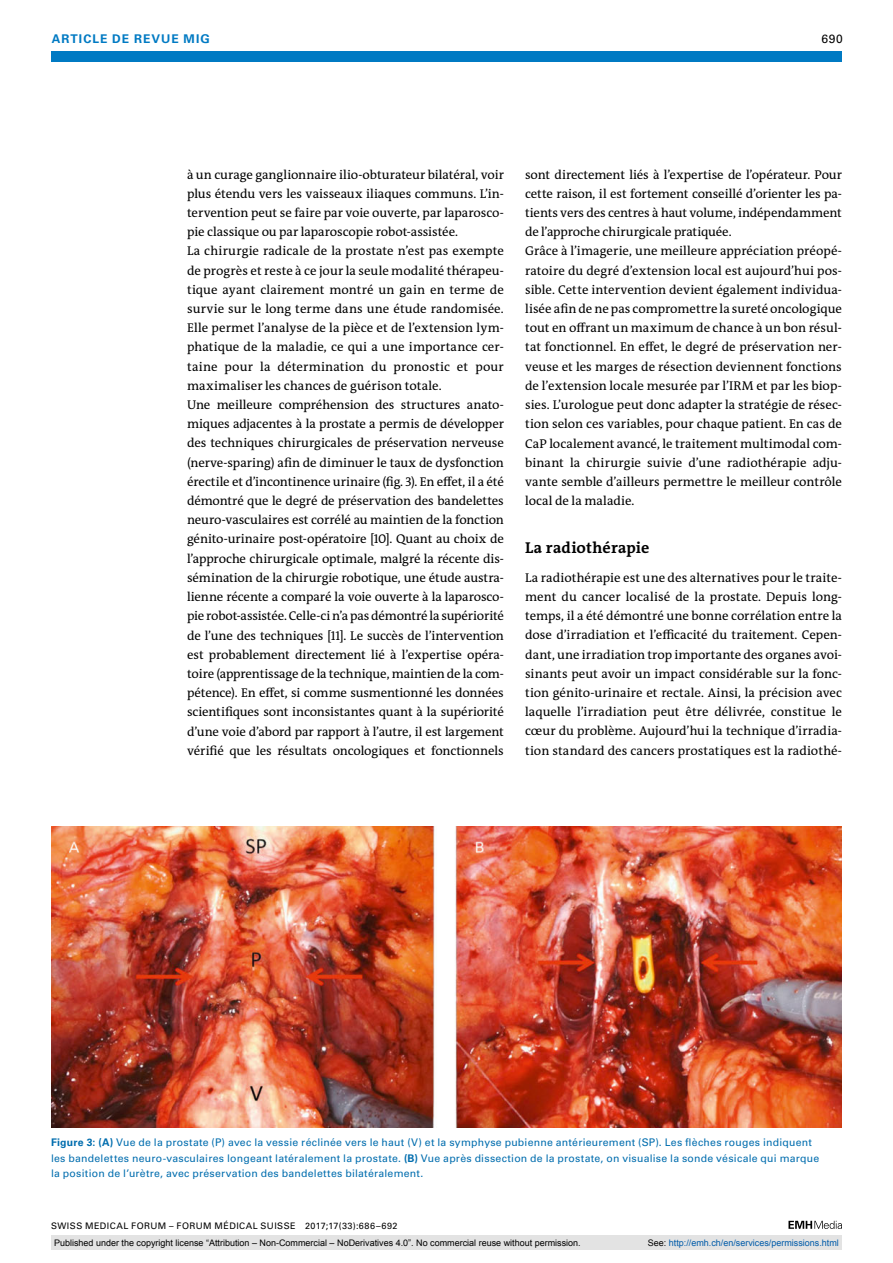
<style>
.page{position:relative;width:893px;height:1263px;background:#fff}
.page>*{position:absolute;margin:0;border:0;box-sizing:border-box;transform-origin:0 0}
.t1{font:700 15.75px "The Antiqua B W7";letter-spacing:.01em;color:#000}
.t2{font:12.75px/19.2px "The Antiqua B W5 Plain";letter-spacing:-.005em;color:#000}
.t3{font:700 12px "Univers LT Std";color:#007ac3}
.t4{font:12px "Univers LT Std";color:#000}
.t5{font:10.5px/15.8px "Univers LT Std";letter-spacing:.025em;color:#006dae}
.t6{font:9px "Arial";color:#000}
.t7{font:9px "Univers LT Std";letter-spacing:.05em;color:#000}
.t8{font:9px "Arial";color:#005ba9}
.s1{font-weight:700}
.s2{color:#000}
</style>
<div class="page">
<div style="left:51px;top:51px;width:791px;height:11px;background:#007ac3"></div>
<svg style="left:788px;top:1221px;width:54px;height:8px"></svg>
<img style="left:51px;top:826px;width:791px;height:301px">
<div style="left:51px;top:1235px;width:791px;height:15px;background:#e3e3e3"></div>
<p class="t3" style="left:52px;top:31px;width:19px">ARTICLE</p>
<p class="t3" style="left:112px;top:31px;width:32px">DE REVUE</p>
<p class="t3" style="left:184px;top:31px;width:28px">MIG</p>
<p class="t4" style="left:821px;top:31px;width:23px">690</p>
<p class="t2" style="left:187px;top:165px;width:318px">à un curage ganglionnaire ilio-obturateur bilatéral, voir plus étendu vers les vaisseaux iliaques communs. L’in&shy;tervention peut se faire par voie ouverte, par laparosco&shy;pie classique ou par laparoscopie robot-assistée.<br>La chirurgie radicale de la prostate n’est pas exempte de progrès et reste à ce jour la seule modalité thérapeu&shy;tique ayant clairement montré un gain en terme de survie sur le long terme dans une étude randomisée.<br>Elle permet l’analyse de la pièce et de l’extension lym&shy;phatique de la maladie, ce qui a une importance cer&shy;taine pour la détermination du pronostic et pour maximaliser les chances de guérison totale.<br>Une meilleure compréhension des structures anato&shy;miques adjacentes à la prostate a permis de développer des techniques chirurgicales de préservation nerveuse (nerve-sparing) afin de diminuer le taux de dysfonction érectile et d’incontinence urinaire (fig. 3). En effet, il a été démontré que le degré de préservation des bandelettes neuro-vasculaires est corrélé au maintien de la fonction génito-urinaire post-opératoire [10]. Quant au choix de l’approche chirurgicale optimale, malgré la récente dis&shy;sémination de la chirurgie robotique, une étude austra&shy;lienne récente a comparé la voie ouverte à la laparosco&shy;pie robot-assistée. Celle-ci n’a pas démontré la supériorité de l’une des techniques [11]. Le succès de l’intervention est probablement directement lié à l’expertise opéra&shy;toire (apprentissage de la technique, maintien de la com&shy;pétence). En effet, si comme susmentionné les données scientifiques sont inconsistantes quant à la supériorité d’une voie d’abord par rapport à l’autre, il est largement vérifié que les résultats oncologiques et fonctionnels</p>
<p class="t2" style="left:525px;top:165px;width:318px">sont directement liés à l’expertise de l’opérateur. Pour cette raison, il est fortement conseillé d’orienter les pa&shy;tients vers des centres à haut volume, indépendamment de l’approche chirurgicale pratiquée.<br>Grâce à l’imagerie, une meilleure appréciation préopé&shy;ratoire du degré d’extension local est aujourd’hui pos&shy;sible. Cette intervention devient également individua&shy;lisée afin de ne pas compromettre la sureté oncologique tout en offrant un maximum de chance à un bon résul&shy;tat fonctionnel. En effet, le degré de préservation ner&shy;veuse et les marges de résection deviennent fonctions de l’extension locale mesurée par l’IRM et par les biop&shy;sies. L’urologue peut donc adapter la stratégie de résec&shy;tion selon ces variables, pour chaque patient. En cas de CaP localement avancé, le traitement multimodal com&shy;binant la chirurgie suivie d’une radiothérapie adju&shy;vante semble d’ailleurs permettre le meilleur contrôle local de la maladie.</p>
<p class="t1" style="left:525px;top:538px;width:126px">La radiothérapie</p>
<p class="t2" style="left:525px;top:568px;width:318px;text-align:justify">La radiothérapie est une des alternatives pour le traite&shy;ment du cancer localisé de la prostate. Depuis long&shy;temps, il a été démontré une bonne corrélation entre la dose d’irradiation et l’efficacité du traitement. Cepen&shy;dant, une irradiation trop importante des organes avoi&shy;sinants peut avoir un impact considérable sur la fonc&shy;tion génito-urinaire et rectale. Ainsi, la précision avec laquelle l’irradiation peut être délivrée, constitue le cœur du problème. Aujourd’hui la technique d’irradia&shy;tion standard des cancers prostatiques est la radiothé-</p>
<p class="t5" style="left:51px;top:1134px;width:770px"><span class="s1">FIGURE 3: (A)</span> Vue de la prostate (P) avec la vessie réclinée vers le haut (V) et la symphyse pubienne antérieurement (SP). Les flèches rouges indiquent les bandelettes neuro-vasculaires longeant latéralement la prostate. <span class="s1">(B)</span> Vue après dissection de la prostate, on visualise la sonde vésicale qui marque la position de l’urètre, avec préservation des bandelettes bilatéralement.</p>
<p class="t7" style="left:51px;top:1220px;width:348px">SWISS MEDICAL FORUM – FORUM MÉDICAL SUISSE 2017;17(33):686–692</p>
<p class="t6" style="left:54px;top:1237px;width:528px">Published under the copyright license “Attribution – Non-Commercial – NoDerivatives 4.0”. No commercial reuse without permission.</p>
<p class="t8" style="left:648px;top:1237px;width:193px"><span class="s2">See:</span> http://emh.ch/en/services/permissions.html</p>
</div>
